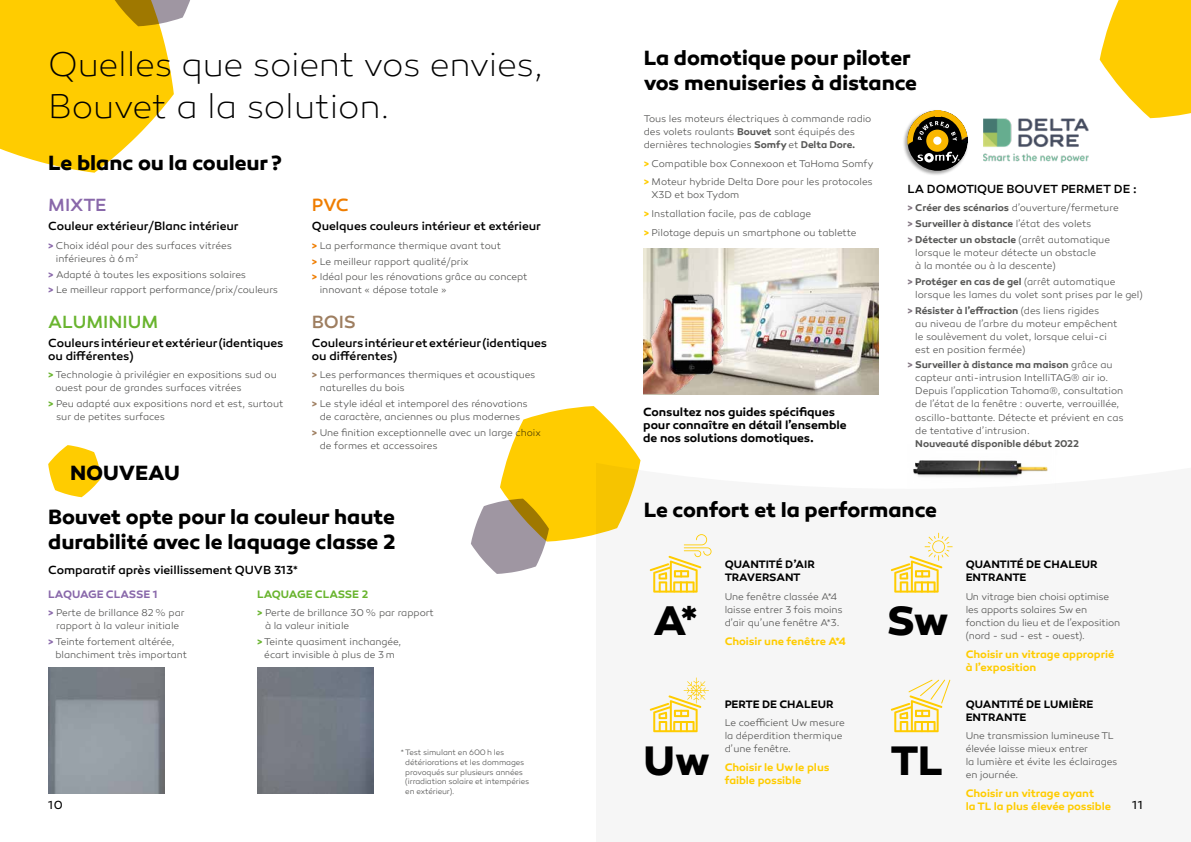
<style>
.page{position:relative;width:1191px;height:842px;background:#fff}
.page>*{position:absolute;margin:0;border:0;box-sizing:border-box;transform-origin:0 0}
.t1{font:700 42px "Canaro";color:#000}
.t2{font:200 35px/42px "Canaro";letter-spacing:-.01em;color:#000}
.t3{font:700 21px/25.2px "Canaro";letter-spacing:-.005em;color:#000}
.t4{font:500 18px "Canaro";color:#69b42e}
.t5{font:500 18px "Canaro";color:#8968aa}
.t6{font:500 18px "Canaro";color:#9e7e60}
.t7{font:500 18px "Canaro";color:#ef7d00}
.t8{font:500 12px/13px "Canaro";letter-spacing:-.005em;color:#000}
.t9{font:600 12px/13px "Canaro";letter-spacing:-.005em;color:#000}
.t10{font:12px "Canaro";color:#000}
.t11{font:600 11px/13.2px "Canaro";letter-spacing:-.005em;color:#fc0}
.t12{font:600 11px/13px "Canaro";letter-spacing:-.01em;color:#000}
.t13{font:600 11px "Canaro";letter-spacing:-.01em;color:#8968aa}
.t14{font:600 11px "Canaro";letter-spacing:-.01em;color:#69b42e}
.t15{font:300 10px/13px "Canaro";letter-spacing:-.005em;color:#575756}
.t16{font:600 10px/15.8px "Canaro";letter-spacing:-.005em;color:#575756}
.t17{font:300 8px/9.6px "Canaro";letter-spacing:-.015em;color:#575756}
.s1{font-weight:700;color:#8968aa}
.s2{font-weight:700;color:#69b42e}
.s3{font-weight:700;color:#ef7d00}
.s4{font-weight:700;color:#9e7e60}
.s5{font-weight:600}
.s6{font-weight:700;color:#fc0}
.s7{font-weight:700;color:#847783}
.s8{font-weight:300}
</style>
<div class="page">
<img style="left:257px;top:667px;width:117px;height:127px">
<img style="left:48px;top:667px;width:117px;height:127px">
<svg style="left:48px;top:445px;width:53px;height:52px"></svg>
<img style="left:643px;top:249px;width:235px;height:146px">
<img style="left:643px;top:293px;width:81px;height:101px">
<svg style="left:649px;top:534px;width:62px;height:59px"></svg>
<svg style="left:890px;top:533px;width:62px;height:60px"></svg>
<svg style="left:649px;top:677px;width:60px;height:55px"></svg>
<svg style="left:890px;top:679px;width:61px;height:53px"></svg>
<div style="left:902px;top:110px;width:67px;height:66px;background:#000;opacity:.35"></div>
<svg style="left:907px;top:110px;width:60px;height:61px"></svg>
<svg style="left:0;top:0;width:190px;height:173px"></svg>
<svg style="left:471px;top:406px;width:169px;height:168px"></svg>
<svg style="left:1099px;top:0;width:92px;height:118px"></svg>
<img style="left:983px;top:118px;width:105px;height:45px">
<img style="left:913px;top:460px;width:135px;height:17px">
<h2 class="t2" style="left:48px;top:44px;width:496px">Quelles que soient vos envies,<br>Bouvet a la solution.</h2>
<h3 class="t3" style="left:48px;top:150px;width:235px">Le blanc ou la couleur ?</h3>
<h3 class="t5" style="left:48px;top:194px;width:60px">MIXTE</h3>
<p class="t8" style="left:48px;top:219px;width:192px">Couleur extérieur/Blanc intérieur</p>
<p class="t15" style="left:56px;top:239px;width:177px;text-indent:-8px"><span class="s1">&gt;</span> Choix idéal pour des surfaces vitrées inférieures à 6 m<sup>2</sup></p>
<p class="t15" style="left:48px;top:266px;width:231px;line-height:15.8px"><span class="s1">&gt;</span> Adapté à toutes les expositions solaires<br><span class="s1">&gt;</span> Le meilleur rapport performance/prix/couleurs</p>
<h3 class="t4" style="left:48px;top:311px;width:112px">ALUMINIUM</h3>
<p class="t8" style="left:48px;top:336px;width:237px">Couleurs intérieur et extérieur (identiques ou différentes)</p>
<p class="t15" style="left:55px;top:369px;width:223px;text-indent:-7px"><span class="s2">&gt;</span> Technologie à privilégier en expositions sud ou ouest pour de grandes surfaces vitrées</p>
<p class="t15" style="left:56px;top:397px;width:229px;text-indent:-8px"><span class="s2">&gt;</span> Peu adapté aux expositions nord et est, surtout sur de petites surfaces</p>
<h3 class="t3" style="left:70px;top:460px;width:111px">NOUVEAU</h3>
<h3 class="t7" style="left:312px;top:194px;width:38px">PVC</h3>
<p class="t8" style="left:312px;top:219px;width:230px">Quelques couleurs intérieur et extérieur</p>
<p class="t15" style="left:312px;top:238px;width:217px;line-height:15.8px"><span class="s3">&gt;</span> La performance thermique avant tout<br><span class="s3">&gt;</span> Le meilleur rapport qualité/prix<br><span class="s3">&gt;</span> Idéal pour les rénovations grâce au concept</p>
<p class="t15" style="left:320px;top:284px;width:128px">innovant « dépose totale »</p>
<h3 class="t6" style="left:312px;top:311px;width:46px">BOIS</h3>
<p class="t8" style="left:312px;top:336px;width:237px">Couleurs intérieur et extérieur (identiques ou différentes)</p>
<p class="t15" style="left:320px;top:369px;width:217px;text-indent:-8px"><span class="s4">&gt;</span> Les performances thermiques et acoustiques naturelles du bois</p>
<p class="t15" style="left:312px;top:397px;width:217px;text-align:center"><span class="s4">&gt;</span> Le style idéal et intemporel des rénovations de caractère, anciennes ou plus modernes</p>
<p class="t15" style="left:320px;top:426px;width:222px;text-indent:-8px"><span class="s4">&gt;</span> Une finition exceptionnelle avec un large choix de formes et accessoires</p>
<h3 class="t3" style="left:48px;top:504px;width:349px">Bouvet opte pour la couleur haute durabilité avec le laquage classe 2</h3>
<p class="t8" style="left:48px;top:563px;width:251px">Comparatif après vieillissement QUVB 313*</p>
<p class="t13" style="left:48px;top:587px;width:111px">LAQUAGE CLASSE 1</p>
<p class="t15" style="left:48px;top:606px;width:138px;text-align:center"><span class="s1">&gt;</span> Perte de brillance 82 % par rapport à la valeur initiale</p>
<p class="t15" style="left:55px;top:635px;width:133px;text-indent:-7px"><span class="s1">&gt;</span> Teinte fortement altérée, blanchiment très important</p>
<p class="t14" style="left:257px;top:587px;width:113px">LAQUAGE CLASSE 2</p>
<p class="t15" style="left:265px;top:606px;width:170px;text-indent:-8px"><span class="s2">&gt;</span> Perte de brillance 30 % par rapport à la valeur initiale</p>
<p class="t15" style="left:257px;top:635px;width:146px;text-align:center"><span class="s2">&gt;</span> Teinte quasiment inchangée, écart invisible à plus de 3 m</p>
<p class="t10" style="left:48px;top:798px;width:16px">10</p>
<p class="t17" style="left:405px;top:748px;width:125px;text-indent:-5px">* Test simulant en 600 h les détériorations et les dommages provoqués sur plusieurs années (irradiation solaire et intempéries en extérieur).</p>
<h3 class="t3" style="left:643px;top:45px;width:275px">La domotique pour piloter vos menuiseries à distance</h3>
<p class="t15" style="left:643px;top:112px;width:229px">Tous les moteurs électriques à commande radio des volets roulants <span class="s5">Bouvet</span> sont équipés des dernières technologies <span class="s5">Somfy</span> et <span class="s5">Delta Dore.</span></p>
<p class="t15" style="left:643px;top:154px;width:231px;line-height:18.7px"><span class="s6">&gt;</span> Compatible box Connexoon et TaHoma Somfy <span class="s6">&gt;</span> Moteur hybride Delta Dore pour les protocoles</p>
<p class="t15" style="left:643px;top:186px;width:214px;line-height:18.7px;text-indent:8px">X3D et box Tydom<br><span class="s6">&gt;</span> Installation facile, pas de cablage<br><span class="s6">&gt;</span> Pilotage depuis un smartphone ou tablette</p>
<p class="t9" style="left:643px;top:405px;width:205px">Consultez nos guides spécifiques pour connaître en détail l’ensemble de nos solutions domotiques.</p>
<p class="t8" style="left:907px;top:182px;width:231px">LA DOMOTIQUE BOUVET PERMET DE :</p>
<p class="t16" style="left:907px;top:200px;width:213px"><span class="s7">&gt;</span> Créer des scénarios <span class="s8">d’ouverture/fermeture </span><span class="s7">&gt;</span> Surveiller à distance <span class="s8">l’état des volets<br></span><span class="s7">&gt;</span> Détecter un obstacle <span class="s8">(arrêt automatique</span></p>
<p class="t15" style="left:915px;top:246px;width:182px">lorsque le moteur détecte un obstacle à la montée ou à la descente)</p>
<p class="t15" style="left:915px;top:275px;width:229px;text-indent:-8px"><span class="s7">&gt;</span> <span class="s5">Protéger en cas de gel</span> (arrêt automatique lorsque les lames du volet sont prises par le gel)</p>
<p class="t15" style="left:915px;top:304px;width:204px;text-indent:-8px"><span class="s7">&gt;</span> <span class="s5">Résister à l’effraction</span> (des liens rigides<br>au niveau de l’arbre du moteur empêchent le soulèvement du volet, lorsque celui-ci est en position fermée)</p>
<p class="t15" style="left:915px;top:359px;width:210px;text-indent:-8px"><span class="s7">&gt;</span> <span class="s5">Surveiller à distance ma maison</span> grâce au capteur anti-intrusion IntelliTAG® air io.<br>Depuis l’application Tahoma®, consultation de l’état de la fenêtre : ouverte, verrouillée, oscillo-battante. Détecte et prévient en cas de tentative d’intrusion.</p>
<p class="t16" style="left:915px;top:435px;width:165px">Nouveauté disponible début 2022</p>
<h3 class="t3" style="left:643px;top:498px;width:295px">Le confort et la performance</h3>
<h1 class="t1" style="left:653px;top:595px;width:46px">A*</h1>
<p class="t12" style="left:724px;top:558px;width:92px">QUANTITÉ D’AIR<br>TRAVERSANT</p>
<p class="t15" style="left:724px;top:590px;width:120px">Une fenêtre classée A*4 laisse entrer 3 fois moins d’air qu’une fenêtre A*3.</p>
<p class="t11" style="left:724px;top:634px;width:123px">Choisir une fenêtre A*4</p>
<h1 class="t1" style="left:643px;top:734px;width:68px">Uw</h1>
<p class="t12" style="left:724px;top:697px;width:110px">PERTE DE CHALEUR</p>
<p class="t15" style="left:724px;top:716px;width:122px">Le coefficient Uw mesure la déperdition thermique d’une fenêtre.</p>
<p class="t11" style="left:724px;top:761px;width:106px">Choisir le Uw le plus faible possible</p>
<h1 class="t1" style="left:887px;top:595px;width:63px">Sw</h1>
<h1 class="t1" style="left:890px;top:734px;width:54px">TL</h1>
<p class="t12" style="left:965px;top:558px;width:133px">QUANTITÉ DE CHALEUR<br>ENTRANTE</p>
<p class="t15" style="left:965px;top:590px;width:156px">Un vitrage bien choisi optimise les apports solaires Sw en fonction du lieu et de l’exposition (nord - sud - est - ouest).</p>
<p class="t11" style="left:965px;top:647px;width:150px">Choisir un vitrage approprié à l’exposition</p>
<p class="t12" style="left:965px;top:697px;width:129px">QUANTITÉ DE LUMIÈRE<br>ENTRANTE</p>
<p class="t15" style="left:965px;top:729px;width:153px">Une transmission lumineuse TL élevée laisse mieux entrer<br>la lumière et évite les éclairages en journée.</p>
<p class="t11" style="left:965px;top:787px;width:147px">Choisir un vitrage ayant<br>la TL la plus élevée possible</p>
<p class="t10" style="left:1132px;top:798px;width:12px">11</p>
</div>
